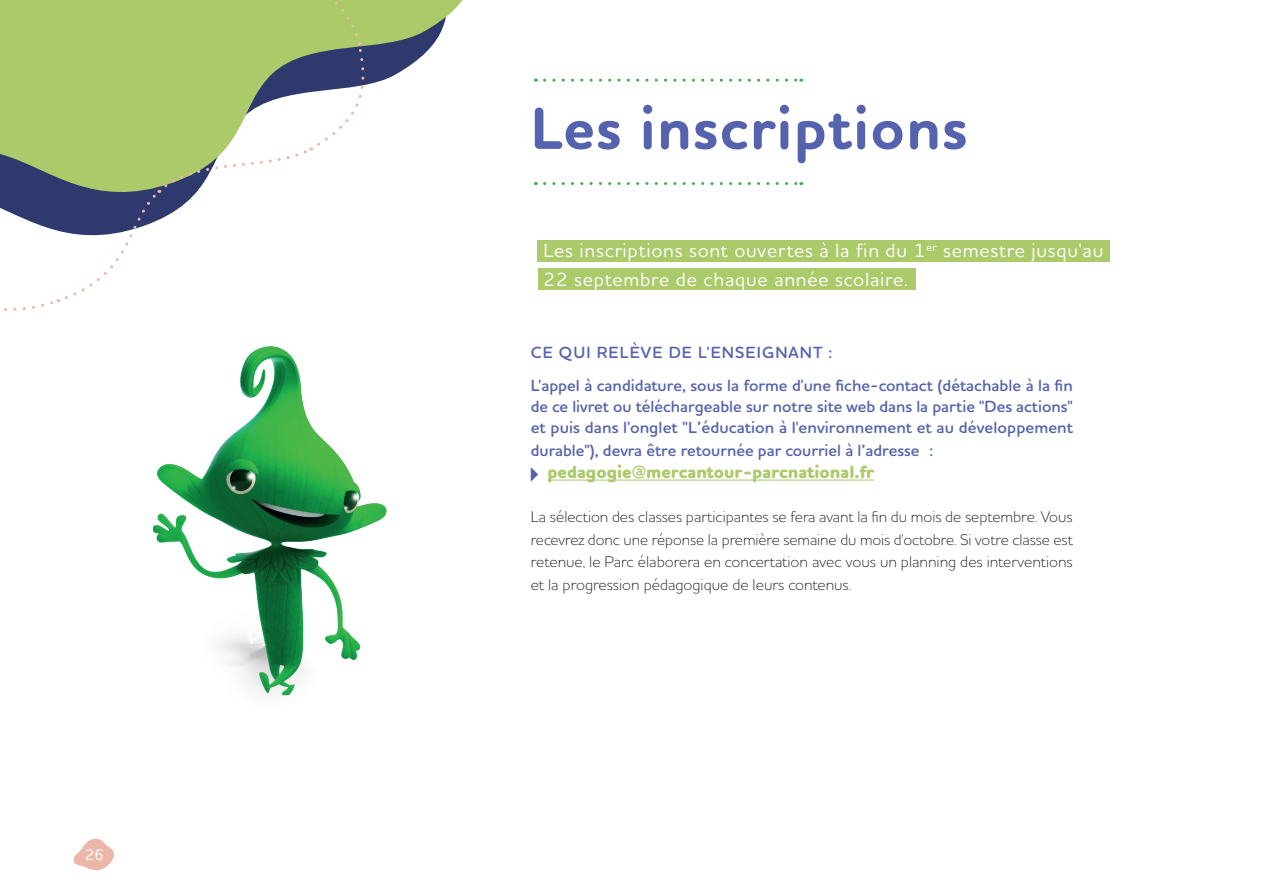
<style>
.page{position:relative;width:1263px;height:893px;background:#fff}
.page>*{position:absolute;margin:0;border:0;box-sizing:border-box;transform-origin:0 0}
.t1{font:700 60px "Houschka Rounded";letter-spacing:.025em;color:#5563ae}
.t2{font:500 19.5px/28.5px "Houschka Rounded";letter-spacing:.04em;color:#fff}
.t3{font:800 18px "Houschka Rounded";color:#abca6a}
.t4{font:600 16.5px/33.8px "Houschka Rounded";color:#5563ae}
.t5{font:300 15.75px/22.5px "Houschka Rounded";color:#231f20;text-align:justify}
.t6{font:500 15.75px "Houschka Rounded";color:#fff}
</style>
<div class="page">
<svg style="left:74px;top:838px;width:40px;height:32px"></svg>
<div style="left:538px;top:240px;width:572px;height:22px;background:#abca6a"></div>
<div style="left:538px;top:269px;width:377px;height:21px;background:#abca6a"></div>
<svg style="left:544px;top:79px;width:258px;height:3px"></svg>
<svg style="left:544px;top:182px;width:258px;height:3px"></svg>
<hr style="left:547px;top:480px;width:327px;height:1px;background:#abca6a">
<svg style="left:531px;top:467px;width:7px;height:14px"></svg>
<img style="left:153px;top:346px;width:234px;height:350px">
<svg style="left:368px;top:0;width:95px;height:85px"></svg>
<svg style="left:0;top:0;width:368px;height:311px"></svg>
<p class="t6" style="left:85px;top:845px;width:20px">26</p>
<h1 class="t1" style="left:531px;top:90px;width:438px">Les inscriptions</h1>
<p class="t2" style="left:544px;top:236px;width:561px">Les inscriptions sont ouvertes à la fin du 1<sup>er</sup> semestre jusqu'au<br>22 septembre de chaque année scolaire.</p>
<p class="t4" style="left:531px;top:335px;width:543px">CE QUI RELÈVE DE L'ENSEIGNANT :<br>L'appel à candidature, sous la forme d'une fiche-contact (détachable à la fin</p>
<p class="t4" style="left:531px;top:396px;width:544px;line-height:21px">de ce livret ou téléchargeable sur notre site web dans la partie "Des actions" et puis dans l'onglet "L’éducation à l'environnement et au développement</p>
<p class="t4" style="left:531px;top:433px;width:404px">durable"), devra être retournée par courriel à l’adresse :</p>
<p class="t3" style="left:547px;top:461px;width:328px">pedagogie@mercantour-parcnational.fr</p>
<p class="t5" style="left:531px;top:505px;width:544px">La sélection des classes participantes se fera avant la fin du mois de septembre. Vous recevrez donc une réponse la première semaine du mois d'octobre. Si votre classe est retenue, le Parc élaborera en concertation avec vous un planning des interventions et la progression pédagogique de leurs contenus.</p>
</div>
